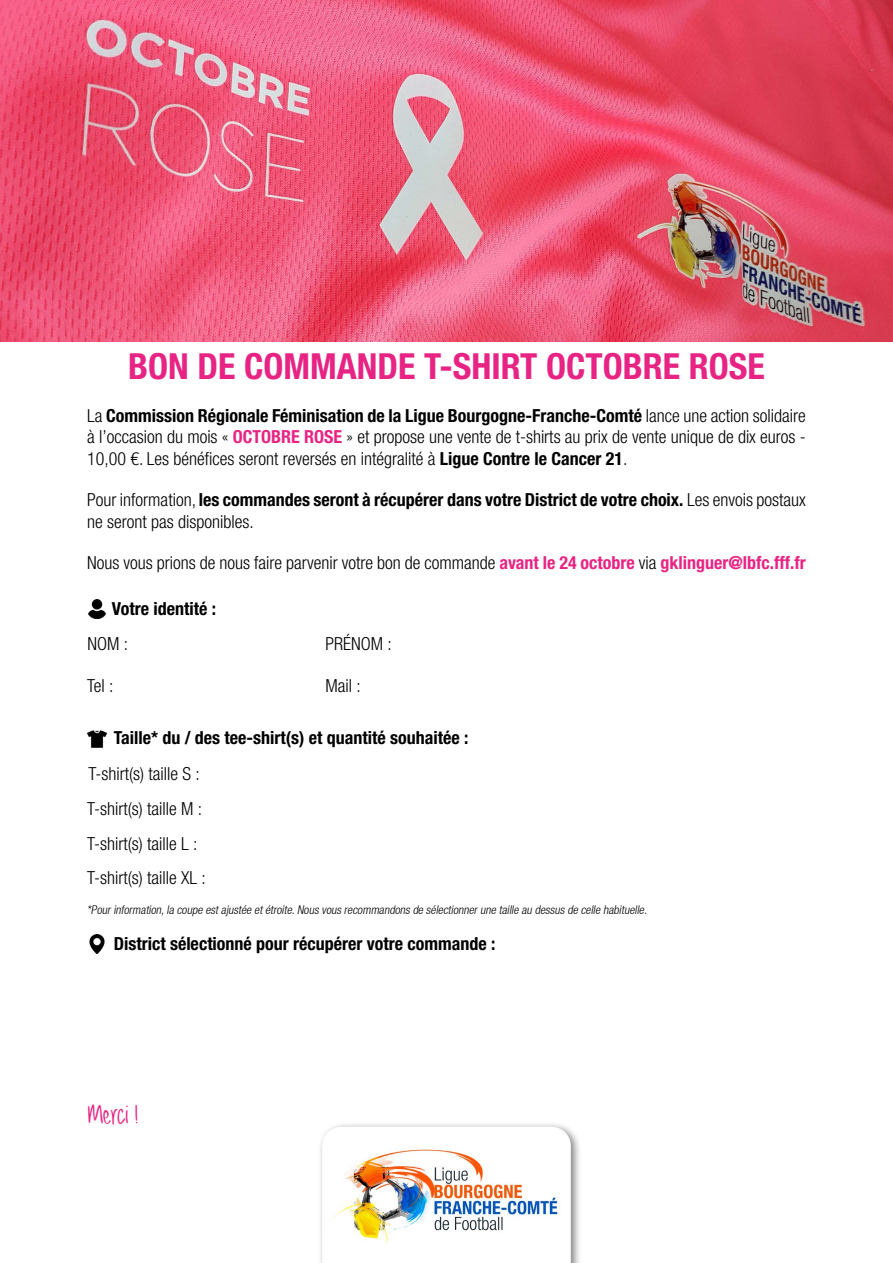
<style>
.page{position:relative;width:893px;height:1263px;background:#fff}
.page>*{position:absolute;margin:0;border:0;box-sizing:border-box;transform-origin:0 0}
.t1{font:700 40.5px "Always Forever";color:#e72484}
.t2{font:700 condensed 36px "Helvetica Neue LT Std";color:#e72484}
.t3{font:300 condensed 18px/21.6px "Helvetica Neue LT Com";color:#000}
.t4{font:700 condensed 18px "Helvetica Neue LT Std";color:#000}
.t5{font:italic 300 condensed 12px "Helvetica Neue LT";color:#000}
.s1{font-family:"Helvetica Neue LT Com";font-weight:300}
.s2{font-family:"Helvetica Neue LT Std";font-weight:700;color:#e72484}
.s3{font-family:"Helvetica Neue LT Std";font-weight:700}
</style>
<div class="page">
<div style="left:317px;top:1122px;width:265px;height:141px;background:#000;opacity:.5"></div>
<svg style="left:322px;top:1127px;width:249px;height:136px"></svg>
<img style="left:327px;top:1144px;width:239px;height:103px">
<img style="left:89px;top:935px;width:16px;height:19px">
<img style="left:87px;top:730px;width:19px;height:18px">
<img style="left:88px;top:599px;width:18px;height:19px">
<img style="left:1px;top:0;width:891px;height:342px">
<h2 class="t2" style="left:128px;top:344px;width:638px">BON DE COMMANDE T-SHIRT OCTOBRE ROSE</h2>
<p class="t4" style="left:87px;top:404px;width:720px"><span class="s1">La</span> Commission Régionale Féminisation de la Ligue Bourgogne-Franche-Comté <span class="s1">lance une action solidaire</span></p>
<p class="t3" style="left:87px;top:426px;width:720px">à l’occasion du mois « <span class="s2">OCTOBRE ROSE</span> » et propose une vente de t-shirts au prix de vente unique de dix euros -<br>10,00 €. Les bénéfices seront reversés en intégralité à <span class="s3">Ligue Contre le Cancer 21</span>.</p>
<p class="t4" style="left:87px;top:489px;width:720px"><span class="s1">Pour information,</span> les commandes seront à récupérer dans votre District de votre choix. <span class="s1">Les envois postaux</span></p>
<p class="t3" style="left:87px;top:510px;width:168px">ne seront pas disponibles.</p>
<p class="t3" style="left:87px;top:551px;width:720px">Nous vous prions de nous faire parvenir votre bon de commande <span class="s2">avant le 24 octobre</span> via <span class="s2">gklinguer@lbfc.fff.fr</span></p>
<p class="t4" style="left:112px;top:597px;width:106px">Votre identité :</p>
<p class="t3" style="left:87px;top:633px;width:42px">NOM :</p>
<p class="t3" style="left:325px;top:633px;width:68px">PRÉNOM :</p>
<p class="t3" style="left:87px;top:675px;width:28px">Tel :</p>
<p class="t3" style="left:325px;top:675px;width:37px">Mail :</p>
<p class="t4" style="left:114px;top:727px;width:356px">Taille* du / des tee-shirt(s) et quantité souhaitée :</p>
<p class="t3" style="left:89px;top:763px;width:113px">T-shirt(s) taille S :</p>
<p class="t3" style="left:87px;top:798px;width:116px">T-shirt(s) taille M :</p>
<p class="t3" style="left:87px;top:826px;width:120px;line-height:34.8px">T-shirt(s) taille L :<br>T-shirt(s) taille XL :</p>
<p class="t5" style="left:87px;top:902px;width:564px">*Pourinformation,la coupe estajustée etétroite.Nous vous recommandons de sélectionnerune taille au dessus de celle habituelle.</p>
<p class="t4" style="left:114px;top:932px;width:383px">District sélectionné pour récupérer votre commande :</p>
<h1 class="t1" style="left:88px;top:1098px;width:52px">Merci !</h1>
</div>
